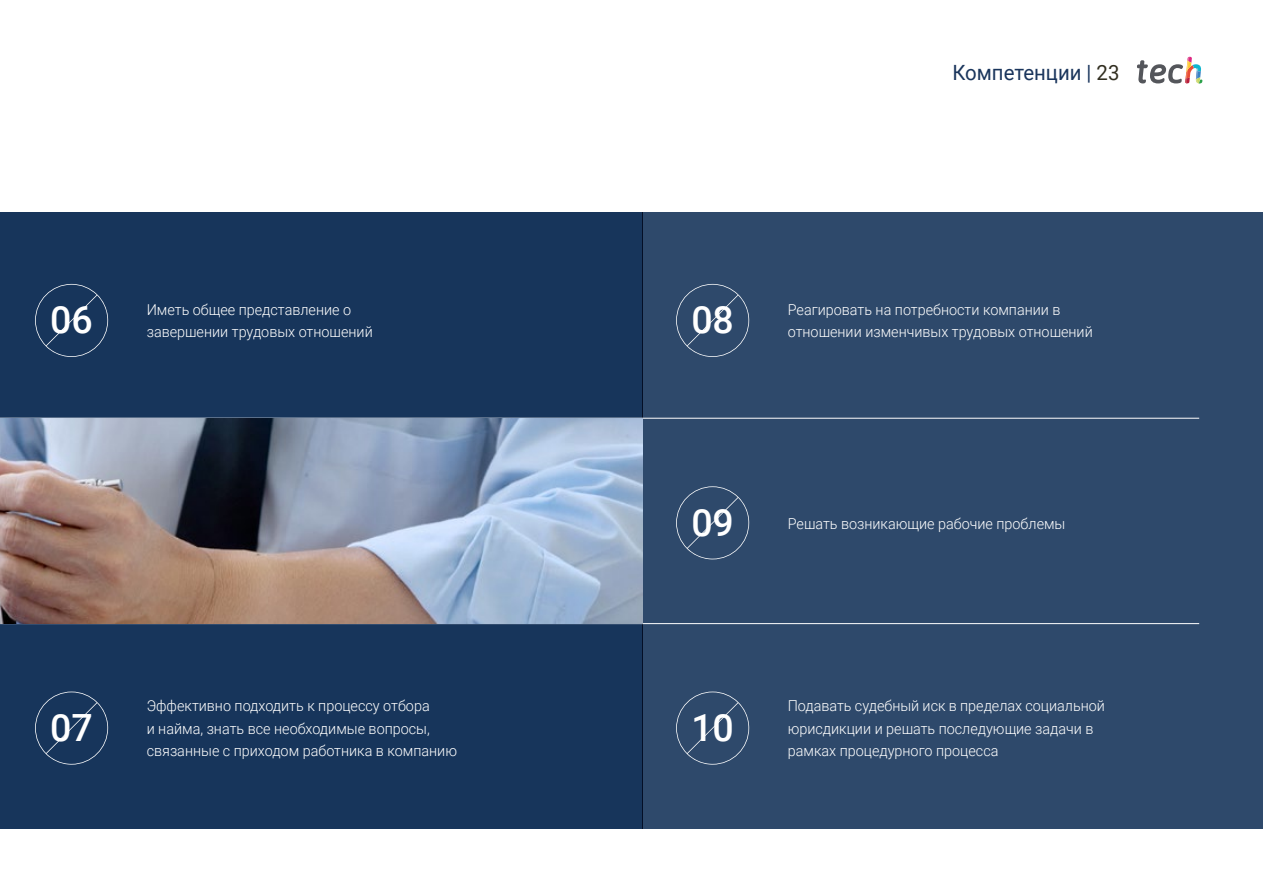
<style>
.page{position:relative;width:1263px;height:893px;background:#fff}
.page>*{position:absolute;margin:0;border:0;box-sizing:border-box;transform-origin:0 0}
.t1{font:500 37.5px "Roboto";color:#fff}
.t2{font:21px "Roboto";color:#1a355c}
.t3{font:300 15px/22.5px "Roboto";color:#fff;scale:.96 1}
.s1{color:#312e20}
</style>
<div class="page">
<svg style="left:1137px;top:57px;width:65px;height:27px"></svg>
<div style="left:0;top:213px;width:642px;height:616px;background:#17355b"></div>
<div style="left:642px;top:213px;width:621px;height:616px;background:#2e496b"></div>
<svg style="left:676px;top:284px;width:73px;height:73px"></svg>
<svg style="left:676px;top:486px;width:73px;height:73px"></svg>
<svg style="left:676px;top:692px;width:73px;height:73px"></svg>
<hr style="left:0;top:418px;width:1199px;height:1px;background:#fff">
<hr style="left:0;top:623px;width:1199px;height:1px;background:#fff">
<svg style="left:35px;top:284px;width:73px;height:73px"></svg>
<svg style="left:35px;top:692px;width:73px;height:73px"></svg>
<img style="left:0;top:418px;width:642px;height:206px">
<h1 class="t1" style="left:50px;top:294px;width:44px">06</h1>
<p class="t3" style="left:147px;top:298px;width:214px">Иметь общее представление о</p>
<p class="t3" style="left:147px;top:320px;width:237px">завершении трудовых отношений</p>
<h1 class="t1" style="left:50px;top:701px;width:44px">07</h1>
<p class="t3" style="left:147px;top:694px;width:325px">Эффективно подходить к процессу отбора<br>и найма, знать все необходимые вопросы, связанные с приходом работника в компанию</p>
<h2 class="t2" style="left:952px;top:57px;width:169px">Компетенции | <span class="s1">23</span></h2>
<h1 class="t1" style="left:691px;top:294px;width:44px">08</h1>
<p class="t3" style="left:788px;top:298px;width:286px">Реагировать на потребности компании в</p>
<p class="t3" style="left:788px;top:320px;width:319px">отношении изменчивых трудовых отношений</p>
<h1 class="t1" style="left:691px;top:496px;width:44px">09</h1>
<p class="t3" style="left:788px;top:511px;width:291px">Решать возникающие рабочие проблемы</p>
<h1 class="t1" style="left:691px;top:701px;width:44px">10</h1>
<p class="t3" style="left:788px;top:694px;width:332px">Подавать судебный иск в пределах социальной юрисдикции и решать последующие задачи в рамках процедурного процесса</p>
</div>
